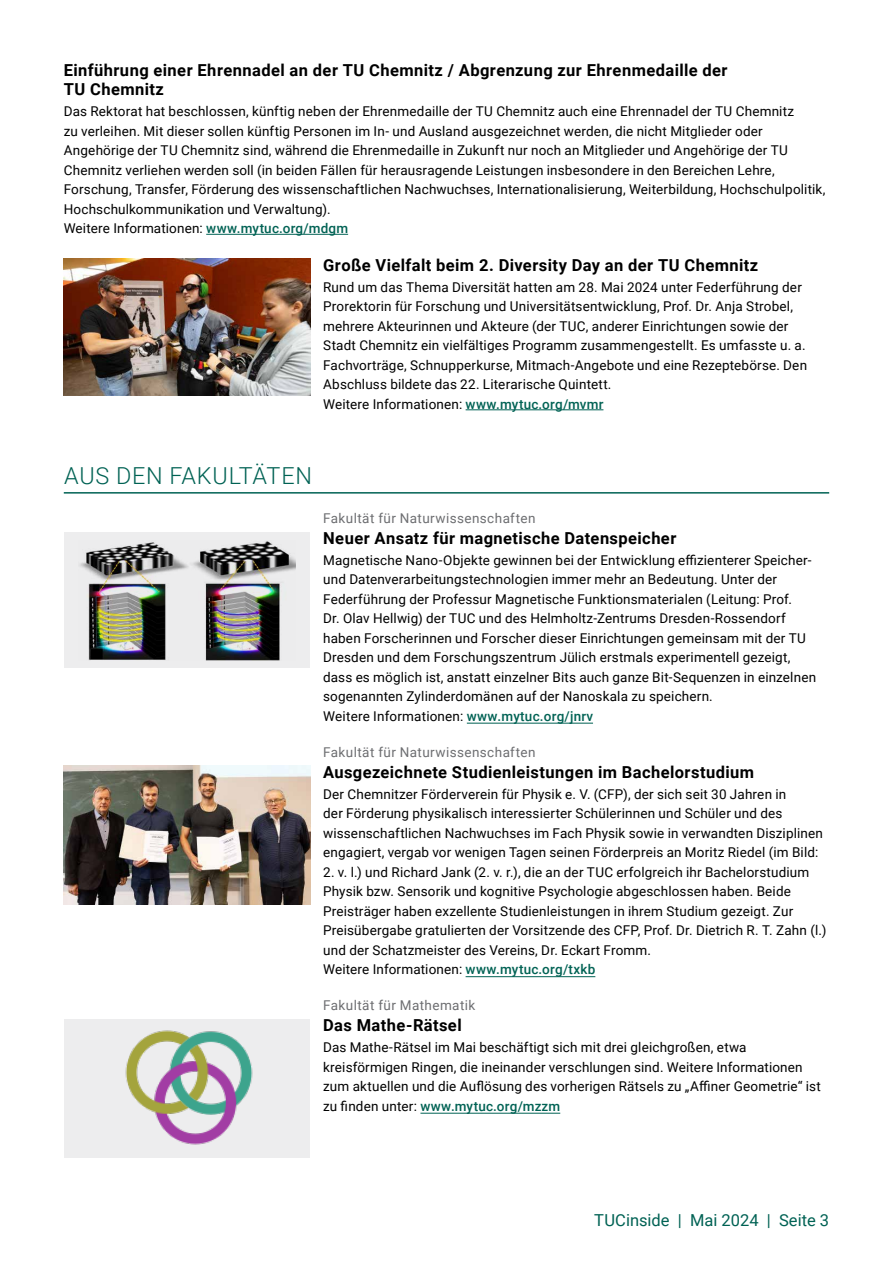
<style>
.page{position:relative;width:893px;height:1263px;background:#fff}
.page>*{position:absolute;margin:0;border:0;box-sizing:border-box;transform-origin:0 0}
.H1_Kapitel__Aus_den{font:300 23.4px "Roboto";letter-spacing:.035em;color:#006254}
.H3__Haupt-__Überschrift{font:700 16.5px/19.5px "Roboto";letter-spacing:.025em;color:#000}
.Fließtext_deutsch{font:700 16.5px "Roboto";letter-spacing:.025em;color:#000}
.t1{font:16.5px "Roboto";color:#006254}
.Fließtext_deutsch-2{font:13.5px/19.5px "Roboto";letter-spacing:.01em;color:#000}
.Fließtext_deutsch-3{font:13.5px "Roboto";letter-spacing:.03em;color:#6d6e71}
.s1{font-weight:500;color:#006254}
</style>
<div class="page">
<div style="left:64px;top:1019px;width:246px;height:139px;background:#ededee"></div>
<div style="left:65px;top:533px;width:245px;height:135px;background:#ededee"></div>
<hr style="left:64px;top:492px;width:765px;height:2px;background:#006254">
<hr style="left:206px;top:234px;width:142px;height:1px;background:#006254">
<hr style="left:466px;top:409px;width:137px;height:1px;background:#006254">
<img style="left:64px;top:259px;width:246px;height:136px">
<img style="left:80px;top:541px;width:216px;height:119px">
<img style="left:64px;top:766px;width:246px;height:139px">
<img style="left:125px;top:1030px;width:128px;height:115px">
<hr style="left:467px;top:723px;width:126px;height:1px;background:#006254">
<hr style="left:466px;top:976px;width:129px;height:1px;background:#006254">
<hr style="left:420px;top:1113px;width:140px;height:1px;background:#006254">
<h3 class="H3__Haupt-__Überschrift" style="left:64px;top:60px;width:665px">Einführung einer Ehrennadel an der TU Chemnitz / Abgrenzung zur Ehrenmedaille der<br>TU Chemnitz</h3>
<p class="Fließtext_deutsch-2" style="left:64px;top:101px;width:763px">Das Rektorat hat beschlossen, künftig neben der Ehrenmedaille der TU Chemnitz auch eine Ehrennadel der TU Chemnitz<br>zu verleihen. Mit dieser sollen künftig Personen im In- und Ausland ausgezeichnet werden, die nicht Mitglieder oder Angehörige der TU Chemnitz sind, während die Ehrenmedaille in Zukunft nur noch an Mitglieder und Angehörige der TU Chemnitz verliehen werden soll (in beiden Fällen für herausragende Leistungen insbesondere in den Bereichen Lehre, Forschung, Transfer, Förderung des wissenschaftlichen Nachwuchses, Internationalisierung, Weiterbildung, Hochschulpolitik, Hochschulkommunikation und Verwaltung).</p>
<p class="Fließtext_deutsch-2" style="left:64px;top:218px;width:286px">Weitere Informationen: <span class="s1">www.mytuc.org/mdgm</span></p>
<h3 class="H3__Haupt-__Überschrift" style="left:323px;top:255px;width:437px">Große Vielfalt beim 2. Diversity Day an der TU Chemnitz</h3>
<p class="Fließtext_deutsch-2" style="left:323px;top:277px;width:485px">Rund um das Thema Diversität hatten am 28. Mai 2024 unter Federführung der Prorektorin für Forschung und Universitätsentwicklung, Prof. Dr. Anja Strobel, mehrere Akteurinnen und Akteure (der TUC, anderer Einrichtungen sowie der Stadt Chemnitz ein vielfältiges Programm zusammengestellt. Es umfasste u. a.<br>Fachvorträge, Schnupperkurse, Mitmach-Angebote und eine Rezeptebörse. Den Abschluss bildete das 22. Literarische Quintett.</p>
<p class="Fließtext_deutsch-2" style="left:323px;top:394px;width:282px">Weitere Informationen: <span class="s1">www.mytuc.org/mvmr</span></p>
<h1 class="H1_Kapitel__Aus_den" style="left:64px;top:459px;width:249px">AUS DEN FAKULTÄTEN</h1>
<p class="Fließtext_deutsch-3" style="left:323px;top:509px;width:214px">Fakultät für Naturwissenschaften</p>
<p class="Fließtext_deutsch" style="left:323px;top:526px;width:355px">Neuer Ansatz für magnetische Datenspeicher</p>
<p class="Fließtext_deutsch-2" style="left:323px;top:550px;width:494px">Magnetische Nano-Objekte gewinnen bei der Entwicklung effizienterer Speicher&shy;und Datenverarbeitungstechnologien immer mehr an Bedeutung. Unter der Federführung der Professur Magnetische Funktionsmaterialen (Leitung: Prof.<br>Dr. Olav Hellwig) der TUC und des Helmholtz-Zentrums Dresden-Rossendorf haben Forscherinnen und Forscher dieser Einrichtungen gemeinsam mit der TU Dresden und dem Forschungszentrum Jülich erstmals experimentell gezeigt, dass es möglich ist, anstatt einzelner Bits auch ganze Bit-Sequenzen in einzelnen sogenannten Zylinderdomänen auf der Nanoskala zu speichern.<br>Weitere Informationen: <span class="s1">www.mytuc.org/jnrv</span></p>
<p class="Fließtext_deutsch-3" style="left:323px;top:743px;width:214px">Fakultät für Naturwissenschaften</p>
<p class="Fließtext_deutsch" style="left:323px;top:760px;width:432px">Ausgezeichnete Studienleistungen im Bachelorstudium</p>
<p class="Fließtext_deutsch-2" style="left:323px;top:784px;width:501px">Der Chemnitzer Förderverein für Physik e. V. (CFP), der sich seit 30 Jahren in<br>der Förderung physikalisch interessierter Schülerinnen und Schüler und des wissenschaftlichen Nachwuchses im Fach Physik sowie in verwandten Disziplinen engagiert, vergab vor wenigen Tagen seinen Förderpreis an Moritz Riedel (im Bild:</p>
<p class="Fließtext_deutsch-2" style="left:323px;top:862px;width:505px">2. v. l.) und Richard Jank (2. v. r.), die an der TUC erfolgreich ihr Bachelorstudium Physik bzw. Sensorik und kognitive Psychologie abgeschlossen haben. Beide Preisträger haben exzellente Studienleistungen in ihrem Studium gezeigt. Zur Preisübergabe gratulierten der Vorsitzende des CFP, Prof. Dr. Dietrich R. T. Zahn (l.) und der Schatzmeister des Vereins, Dr. Eckart Fromm.<br>Weitere Informationen: <span class="s1">www.mytuc.org/txkb</span></p>
<p class="Fließtext_deutsch-3" style="left:323px;top:996px;width:154px">Fakultät für Mathematik</p>
<p class="Fließtext_deutsch" style="left:323px;top:1014px;width:140px">Das Mathe-Rätsel</p>
<p class="Fließtext_deutsch-2" style="left:323px;top:1037px;width:499px">Das Mathe-Rätsel im Mai beschäftigt sich mit drei gleichgroßen, etwa kreisförmigen Ringen, die ineinander verschlungen sind. Weitere Informationen zum aktuellen und die Auflösung des vorherigen Rätsels zu „Affiner Geometrie“ ist zu finden unter: <span class="s1">www.mytuc.org/mzzm</span></p>
<p class="t1" style="left:594px;top:1209px;width:236px">TUCinside | Mai 2024 | Seite 3</p>
</div>
